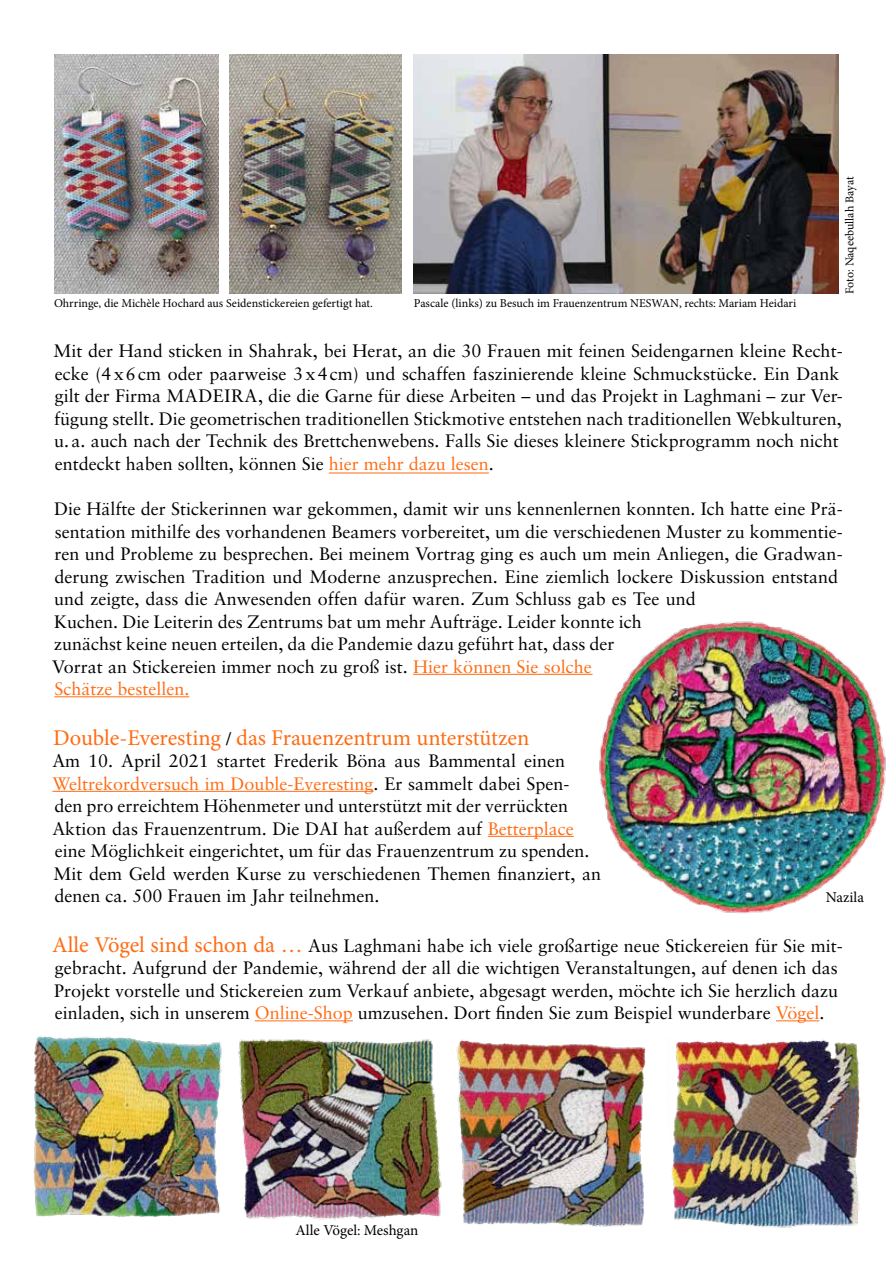
<style>
.page{position:relative;width:893px;height:1263px;background:#fff}
.page>*{position:absolute;margin:0;border:0;box-sizing:border-box;transform-origin:0 0}
.t1{font:22.5px "Minion Pro";color:#ff6c14}
.t2{font:18px/22.5px "Sabon CE";color:#000}
.t3{font:15px "Minion Pro";color:#000}
.t4{font:12px "Minion Pro";color:#000}
.s1{color:#ff6c14}
.s2{font-family:"Sabon CE";font-size:18px;color:#000}
.s3{font-family:"Minion Pro";font-size:22.5px;color:#ff6c14}
</style>
<div class="page">
<img style="left:599px;top:621px;width:287px;height:293px">
<hr style="left:329px;top:472px;width:160px;height:1px;background:#ff6c14">
<hr style="left:413px;top:674px;width:179px;height:1px;background:#ff6c14">
<hr style="left:54px;top:696px;width:135px;height:1px;background:#ff6c14">
<hr style="left:52px;top:791px;width:322px;height:1px;background:#ff6c14">
<hr style="left:488px;top:836px;width:86px;height:1px;background:#ff6c14">
<hr style="left:776px;top:1020px;width:43px;height:1px;background:#ff6c14">
<img style="left:414px;top:54px;width:425px;height:240px">
<img style="left:54px;top:54px;width:164px;height:240px">
<img style="left:230px;top:54px;width:172px;height:240px">
<img style="left:33px;top:1036px;width:189px;height:181px">
<img style="left:238px;top:1020px;width:204px;height:200px">
<img style="left:456px;top:1039px;width:404px;height:189px">
<p class="t4" style="left:54px;top:295px;width:320px">Ohrringe, die Michèle Hochard aus Seidenstickereien gefertigt hat.</p>
<p class="t4" style="left:414px;top:295px;width:384px">Pascale (links) zu Besuch im Frauenzentrum NESWAN, rechts: Mariam Heidari</p>
<p class="t4" style="left:842px;top:294px;width:119px;rotate:-90deg">Foto: Naqeebullah Bayat</p>
<p class="t2" style="left:53px;top:340px;width:791px">Mit der Hand sticken in Shahrak, bei Herat, an die 30 Frauen mit feinen Seidengarnen kleine Recht&shy;ecke (4x6cm oder paarweise 3x4cm) und schaffen faszinierende kleine Schmuckstücke. Ein Dank gilt der Firma MADEIRA, die die Garne für diese Arbeiten – und das Projekt in Laghmani – zur Ver&shy;fügung stellt. Die geometrischen traditionellen Stickmotive entstehen nach traditionellen Webkulturen, u. a. auch nach der Technik des Brettchenwebens. Falls Sie dieses kleinere Stickprogramm noch nicht entdeckt haben sollten, können Sie <span class="s1">hier mehr dazu lesen</span>.</p>
<p class="t2" style="left:52px;top:497px;width:792px">Die Hälfte der Stickerinnen war gekommen, damit wir uns kennenlernen konnten. Ich hatte eine Prä&shy;sentation mithilfe des vorhandenen Beamers vorbereitet, um die verschiedenen Muster zu kommentie&shy;ren und Probleme zu besprechen. Bei meinem Vortrag ging es auch um mein Anliegen, die Gradwan&shy;derung zwischen Tradition und Moderne anzusprechen. Eine ziemlich lockere Diskussion entstand und zeigte, dass die Anwesenden offen dafür waren. Zum Schluss gab es Tee und<br>Kuchen. Die Leiterin des Zentrums bat um mehr Aufträge. Leider konnte ich<br>zunächst keine neuen erteilen, da die Pandemie dazu geführt hat, dass der<br>Vorrat an Stickereien immer noch zu groß ist. <span class="s1">Hier können Sie solche<br>Schätze bestellen.</span></p>
<p class="t1" style="left:53px;top:722px;width:478px">Double-Everesting <span class="s2">/</span> das Frauenzentrum unterstützen</p>
<p class="t2" style="left:52px;top:749px;width:550px">Am 10. April 2021 startet Frederik Böna aus Bammental einen <span class="s1">Weltrekordversuch im Double-Everesting</span>. Er sammelt dabei Spen&shy;den pro erreichtem Höhenmeter und unterstützt mit der verrückten Aktion das Frauenzentrum. Die DAI hat außerdem auf <span class="s1">Betterplace </span>eine Möglichkeit eingerichtet, um für das Frauenzentrum zu spenden.<br>Mit dem Geld werden Kurse zu verschiedenen Themen finanziert, an denen ca. 500 Frauen im Jahr teilnehmen.</p>
<p class="t2" style="left:52px;top:934px;width:792px"><span class="s3">Alle Vögel sind schon da …</span> Aus Laghmani habe ich viele großartige neue Stickereien für Sie mit&shy;gebracht. Aufgrund der Pandemie, während der all die wichtigen Veranstaltungen, auf denen ich das Projekt vorstelle und Stickereien zum Verkauf anbiete, abgesagt werden, möchte ich Sie herzlich dazu einladen, sich in unserem <span class="s1">Online-Shop</span> umzusehen. Dort finden Sie zum Beispiel wunderbare <span class="s1">Vögel</span>.</p>
<p class="t3" style="left:826px;top:887px;width:40px">Nazila</p>
<p class="t3" style="left:296px;top:1220px;width:124px">Alle Vögel: Meshgan</p>
</div>
